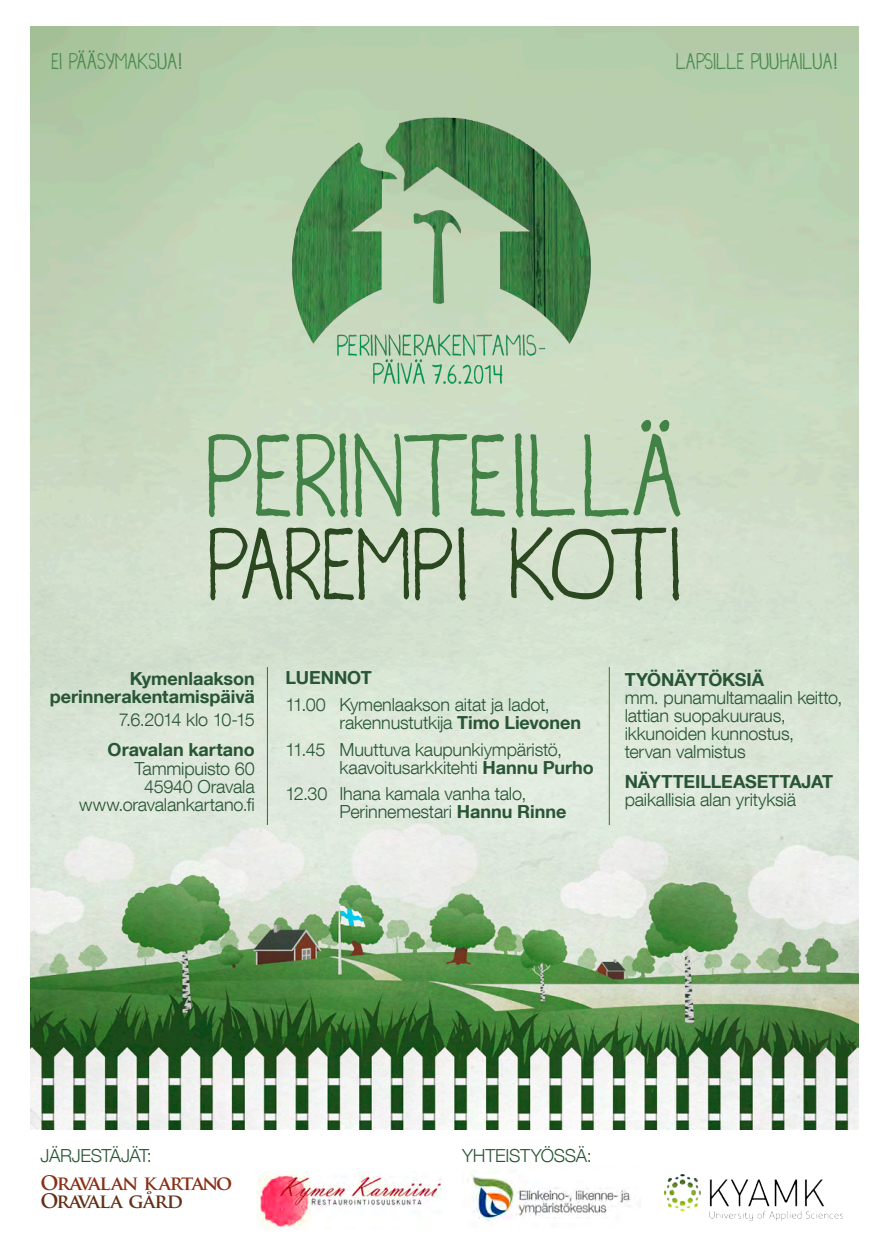
<style>
.page{position:relative;width:890px;height:1260px;background:#fff}
.page>*{position:absolute;margin:0;border:0;box-sizing:border-box;transform-origin:0 0}
.t1{font:115.5px "Irregularis";letter-spacing:.02em;color:#438246}
.t2{font:100.95px "Irregularis";color:#2b4821}
.t3{font:22.5px "Irregularis";letter-spacing:.02em;color:#4a884e}
.t4{font:700 19.5px "Trajan Pro";letter-spacing:-.09em;color:#893016}
.t5{font:700 19.5px "Trajan Pro";letter-spacing:-.05em;color:#623017}
.t6{font:300 18px/18px "Helvetica Neue LT Com";letter-spacing:-.01em;color:#285534}
.t7{font:700 18px/18px "Helvetica Neue LT Com";letter-spacing:-.005em;color:#285534;text-align:right}
.t8{font:300 18px "Helvetica Neue LT Com";letter-spacing:-.05em;color:#285534}
.t9{font:300 18px "Helvetica Neue LT Com";letter-spacing:-.03em;color:#285534}
.s1{font-weight:700}
</style>
<div class="page">
<img style="left:30px;top:27px;width:828px;height:1102px">
<img style="left:248px;top:71px;width:392px;height:355px">
<img style="left:467px;top:1171px;width:164px;height:54px">
<img style="left:257px;top:1171px;width:185px;height:57px">
<img style="left:664px;top:1174px;width:178px;height:46px">
<hr style="left:267px;top:667px;width:1px;height:158px;background:#406a2b">
<hr style="left:609px;top:667px;width:1px;height:158px;background:#406a2b">
<p class="t3" style="left:51px;top:50px;width:132px">EI PÄÄSYMAKSUA!</p>
<p class="t3" style="left:676px;top:50px;width:163px">LAPSILLE PUUHAILUA!</p>
<h1 class="t1" style="left:205px;top:419px;width:479px">PERINTEILLÄ</h1>
<h2 class="t2" style="left:207px;top:514px;width:476px">PAREMPI KOTI</h2>
<p class="t7" style="left:50px;top:668px;width:206px">Kymenlaakson perinnerakentamispäivä</p>
<p class="t8" style="left:119px;top:708px;width:137px">7.6.2014 klo 10-15</p>
<p class="t7" style="left:108px;top:740px;width:148px">Oravalan kartano</p>
<p class="t6" style="left:79px;top:759px;width:177px;text-align:right">Tammipuisto 60<br>45940 Oravala www.oravalankartano.fi</p>
<p class="t7" style="left:285px;top:668px;width:88px">LUENNOT</p>
<p class="t6" style="left:339px;top:695px;width:243px;text-indent:-54px">11.00 Kymenlaakson aitat ja ladot, rakennustutkija <span class="s1">Timo Lievonen</span></p>
<p class="t6" style="left:339px;top:739px;width:256px;text-indent:-54px">11.45 Muuttuva kaupunkiympäristö, kaavoitusarkkitehti <span class="s1">Hannu Purho</span></p>
<p class="t6" style="left:339px;top:784px;width:228px;text-indent:-54px">12.30 Ihana kamala vanha talo,<br>Perinnemestari <span class="s1">Hannu Rinne</span></p>
<p class="t7" style="left:624px;top:670px;width:141px">TYÖNÄYTÖKSIÄ</p>
<p class="t6" style="left:624px;top:688px;width:219px">mm. punamultamaalin keitto, lattian suopakuuraus, ikkunoiden kunnostus, tervan valmistus</p>
<p class="t7" style="left:624px;top:772px;width:210px">NÄYTTEILLEASETTAJAT</p>
<p class="t6" style="left:624px;top:790px;width:173px">paikallisia alan yrityksiä</p>
<p class="t9" style="left:41px;top:1144px;width:113px">JÄRJESTÄJÄT:</p>
<p class="t4" style="left:41px;top:1170px;width:193px">ORAVALAN KARTANO</p>
<p class="t5" style="left:41px;top:1188px;width:144px">ORAVALA GÅRD</p>
<p class="t6" style="left:462px;top:1146px;width:131px">YHTEISTYÖSSÄ:</p>
</div>
